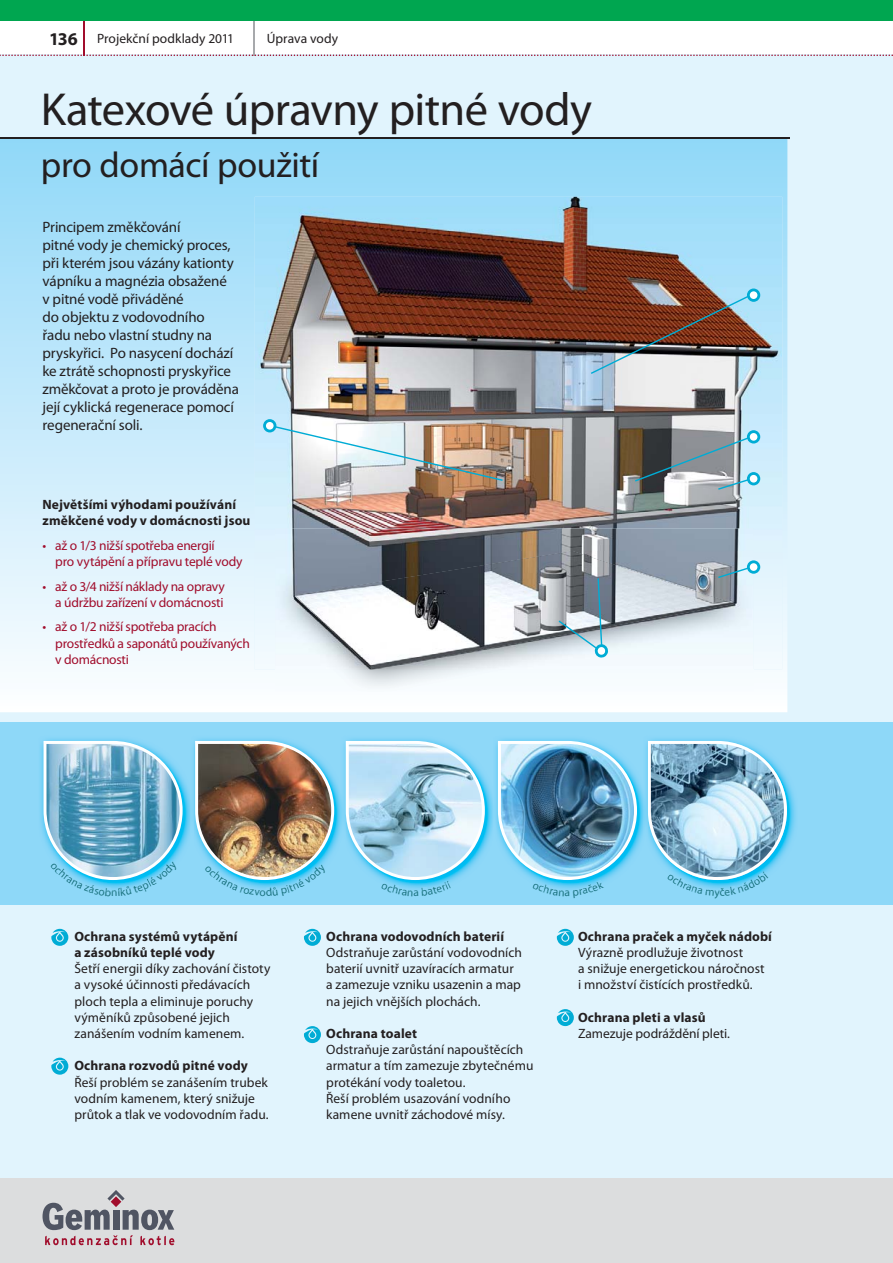
<style>
.page{position:relative;width:893px;height:1263px;background:#fff}
.page>*{position:absolute;margin:0;border:0;box-sizing:border-box;transform-origin:0 0}
.t1{font:46.5px "Myriad Pro";letter-spacing:-.015em;color:#231f20}
.t2{font:36px "Myriad Pro";letter-spacing:-.01em;color:#231f20}
.t3{font:15px/18px "Myriad Pro";letter-spacing:-.01em;color:#231f20}
.t4{font:13.5px/16.2px "Myriad Pro";color:#231f20}
.t5{font:700 13.5px/16.2px "Myriad Pro";letter-spacing:.01em;color:#231f20}
.t6{font:13.5px/16.2px "Myriad Pro";letter-spacing:-.015em;color:#a10d2c}
.s1{font-weight:700;font-size:18px}
</style>
<div class="page">
<div style="left:0;top:54px;width:893px;height:1209px;background:#e1f4fd"></div>
<svg style="left:0;top:139px;width:787px;height:573px"></svg>
<img style="left:275px;top:565px;width:478px;height:126px">
<div style="left:0;top:723px;width:893px;height:182px;background:#8ed8f8"></div>
<img style="left:255px;top:197px;width:527px;height:368px">
<img style="left:255px;top:564px;width:22px;height:105px">
<img style="left:752px;top:564px;width:30px;height:105px">
<img style="left:295px;top:551px;width:440px;height:118px">
<svg style="left:718px;top:560px;width:42px;height:18px"></svg>
<img style="left:263px;top:419px;width:240px;height:62px">
<svg style="left:559px;top:578px;width:50px;height:80px"></svg>
<svg style="left:635px;top:430px;width:125px;height:60px;background:#859297"></svg>
<img style="left:591px;top:288px;width:169px;height:86px">
<hr style="left:0;top:137px;width:789px;height:2px;background:#231f20">
<svg style="left:51px;top:929px;width:17px;height:17px"></svg>
<svg style="left:304px;top:929px;width:17px;height:17px"></svg>
<svg style="left:557px;top:929px;width:17px;height:17px"></svg>
<svg style="left:557px;top:1009px;width:17px;height:17px"></svg>
<svg style="left:304px;top:1026px;width:17px;height:17px"></svg>
<svg style="left:51px;top:1058px;width:17px;height:17px"></svg>
<img style="left:194px;top:738px;width:147px;height:110px">
<img style="left:40px;top:738px;width:150px;height:110px">
<img style="left:345px;top:738px;width:148px;height:110px">
<img style="left:651px;top:738px;width:145px;height:110px">
<img style="left:496px;top:738px;width:147px;height:110px">
<img style="left:495px;top:747px;width:1px;height:73px">
<hr style="left:83px;top:0;width:2px;height:55px;background:#a10d2c">
<hr style="left:253px;top:21px;width:2px;height:34px;background:#a7a9ac">
<svg style="left:0;top:55px;width:893px;height:1px"></svg>
<div style="left:0;top:0;width:893px;height:21px;background:#00a650"></div>
<div style="left:0;top:1178px;width:893px;height:85px;background:#dcddde"></div>
<svg style="left:43px;top:1190px;width:131px;height:55px"></svg>
<img style="left:195px;top:741px;width:139px;height:148px">
<svg style="left:44px;top:741px;width:139px;height:148px;background:#7ab9d5"></svg>
<svg style="left:346px;top:741px;width:139px;height:148px;background:#a6d5eb"></svg>
<svg style="left:648px;top:741px;width:139px;height:148px;background:#8dbdd5"></svg>
<img style="left:498px;top:741px;width:139px;height:148px">
<p class="t4" style="left:49px;top:32px;width:187px"><span class="s1">136</span> Projekční podklady 2011</p>
<p class="t4" style="left:267px;top:32px;width:73px">Úprava vody</p>
<h1 class="t1" style="left:41px;top:92px;width:553px">Katexové úpravny pitné vody</h1>
<h2 class="t2" style="left:41px;top:151px;width:280px">pro domácí použití</h2>
<p class="t3" style="left:43px;top:219px;width:198px">Principem změkčování<br>pitné vody je chemický proces, při kterém jsou vázány kationty vápníku a magnézia obsažené<br>v pitné vodě přiváděné<br>do objektu z vodovodního<br>řadu nebo vlastní studny na pryskyřici. Po nasycení dochází ke ztrátě schopnosti pryskyřice změkčovat a proto je prováděna její cyklická regenerace pomocí regenerační soli.</p>
<p class="t5" style="left:43px;top:497px;width:209px">Největšími výhodami používání změkčené vody v domácnosti jsou</p>
<p class="t6" style="left:55px;top:538px;width:189px;text-indent:-13px">• až o 1/3 nižší spotřeba energií<br>pro vytápění a přípravu teplé vody</p>
<p class="t6" style="left:43px;top:579px;width:184px;text-align:right">• až o 3/4 nižší náklady na opravy a údržbu zařízení v domácnosti</p>
<p class="t6" style="left:55px;top:620px;width:196px;text-indent:-13px">• až o 1/2 nižší spotřeba pracích prostředků a saponátů používaných v domácnosti</p>
<p class="t5" style="left:74px;top:929px;width:165px">Ochrana systémů vytápění a zásobníků teplé vody</p>
<p class="t4" style="left:74px;top:962px;width:198px">Šetří energii díky zachování čistoty a vysoké účinnosti předávacích ploch tepla a eliminuje poruchy výměníků způsobené jejich zanášením vodním kamenem.</p>
<p class="t5" style="left:74px;top:1059px;width:175px">Ochrana rozvodů pitné vody</p>
<p class="t4" style="left:74px;top:1075px;width:196px">Řeší problém se zanášením trubek vodním kamenem, který snižuje průtok a tlak ve vodovodním řadu.</p>
<p class="t5" style="left:326px;top:929px;width:179px">Ochrana vodovodních baterií</p>
<p class="t4" style="left:326px;top:946px;width:197px">Odstraňuje zarůstání vodovodních baterií uvnitř uzavíracích armatur a zamezuje vzniku usazenin a map na jejich vnějších plochách.</p>
<p class="t5" style="left:326px;top:1027px;width:92px">Ochrana toalet</p>
<p class="t4" style="left:326px;top:1043px;width:209px">Odstraňuje zarůstání napouštěcích armatur a tím zamezuje zbytečnému protékání vody toaletou.<br>Řeší problém usazování vodního kamene uvnitř záchodové mísy.</p>
<p class="t5" style="left:578px;top:929px;width:195px">Ochrana praček a myček nádobí</p>
<p class="t4" style="left:578px;top:946px;width:188px">Výrazně prodlužuje životnost<br>a snižuje energetickou náročnost i množství čistících prostředků.</p>
<p class="t5" style="left:578px;top:1010px;width:129px">Ochrana pleti a vlasů</p>
<p class="t4" style="left:578px;top:1027px;width:153px">Zamezuje podráždění pleti.</p>
</div>
